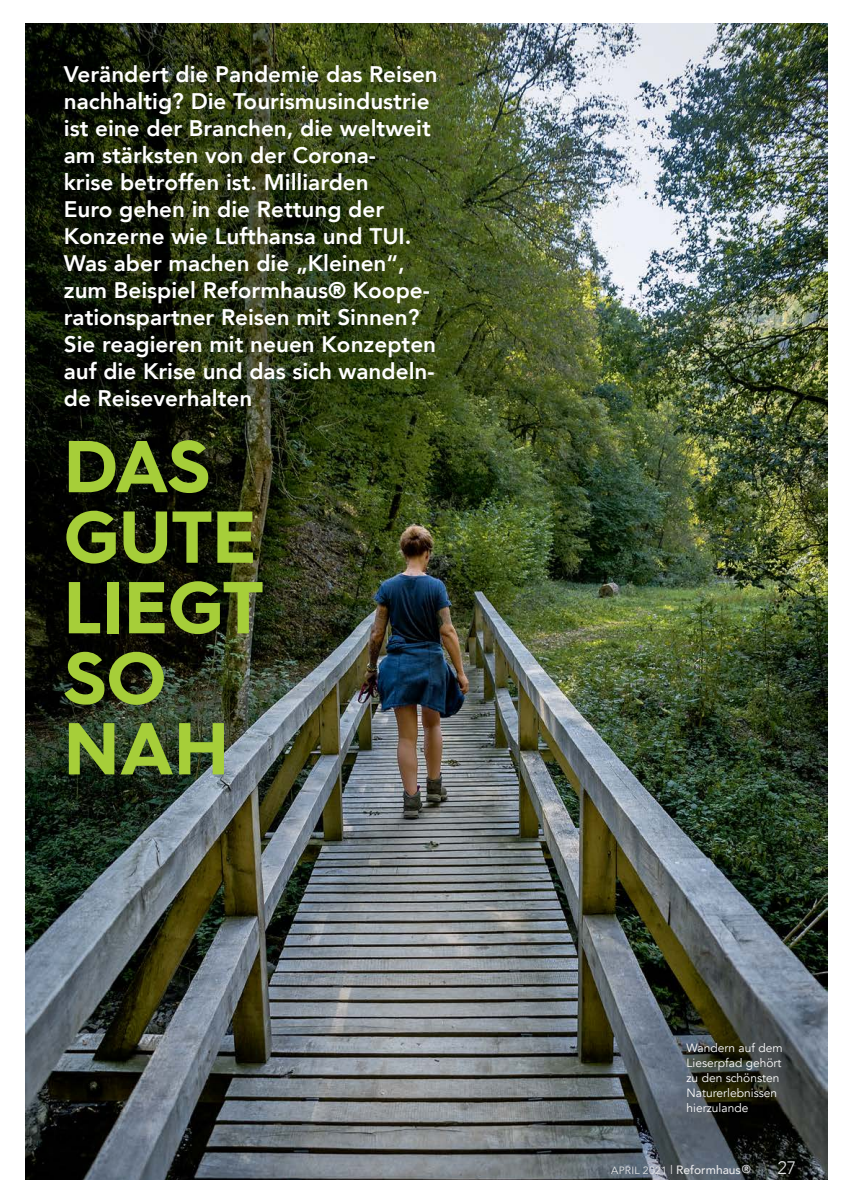
<style>
.page{position:relative;width:851px;height:1204px;background:#fff}
.page>*{position:absolute;margin:0;border:0;box-sizing:border-box;transform-origin:0 0}
.t1{font:700 73.5px/70.5px "Hurme Geometric Sans 3";color:#a6ce39}
.t2{font:800 22.5px/27px "Avenir";color:#fff}
.t3{font:300 18px "Avenir";color:#e6e7e8}
.t4{font:12px/15px "Avenir";color:#fff}
.t5{font:500 12px "Avenir";color:#eaeaeb}
.s1{font-weight:400;font-size:10.5px;color:#e6e7e8}
.s2{font-weight:300}
.s3{font-size:11.4px}
</style>
<div class="page">
<img style="left:26px;top:23px;width:801px;height:1156px">
<p class="t2" style="left:64px;top:60px;width:375px">Verändert die Pandemie das Reisen nachhaltig? Die Tourismusindustrie ist eine der Branchen, die weltweit am stärksten von der Corona-<br>krise betroffen ist. Milliarden</p>
<p class="t2" style="left:64px;top:195px;width:374px">Euro gehen in die Rettung der<br>Konzerne wie Lufthansa und TUI.<br>Was aber machen die „Kleinen“, zum Beispiel Reformhaus® Koope&shy;rationspartner Reisen mit Sinnen?<br>Sie reagieren mit neuen Konzepten auf die Krise und das sich wandeln&shy;de Reiseverhalten</p>
<p class="t1" style="left:64px;top:427px;width:201px">DAS<br>GUTE<br>LIEGT<br>SO<br>NAH</p>
<p class="t4" style="left:686px;top:1040px;width:98px">Wandern auf dem<br>Lieserpfad gehört zu den schönsten<br>Naturerlebnissen hierzulande</p>
<p class="t5" style="left:611px;top:1159px;width:141px"><span class="s1">APRIL 2021</span> <span class="s2">l</span> Reformhaus<span class="s3">®</span></p>
<p class="t3" style="left:777px;top:1156px;width:20px">27</p>
</div>
